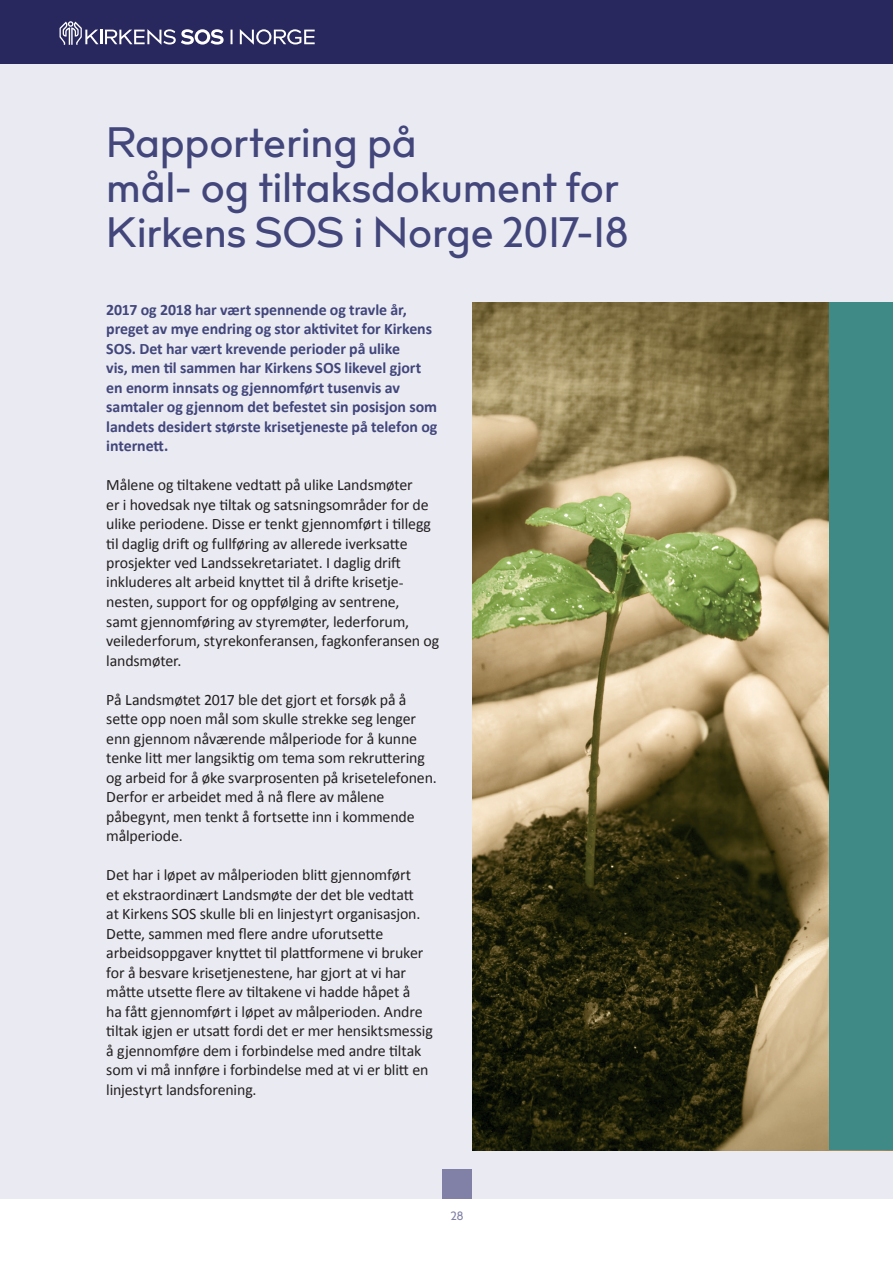
<style>
.page{position:relative;width:893px;height:1263px;background:#fff}
.page>*{position:absolute;margin:0;border:0;box-sizing:border-box;transform-origin:0 0}
.t1{font:500 42px/45px "billcorporatemedium";letter-spacing:-.005em;color:#42467b}
.t2{font:15.9px/19.5px "Calibri";letter-spacing:-.01em;color:#231f20}
.t3{font:700 15.9px/19.5px "Calibri";letter-spacing:-.005em;color:#42467b}
.t4{font:500 12px "billcorporatemedium";color:#8181a8}
</style>
<div class="page">
<div style="left:0;top:64px;width:893px;height:1135px;background:#eaebf2"></div>
<img style="left:472px;top:303px;width:357px;height:847px">
<div style="left:829px;top:303px;width:64px;height:847px;background:#3f8a86"></div>
<div style="left:0;top:0;width:893px;height:64px;background:#28275e"></div>
<svg style="left:60px;top:21px;width:164px;height:24px"></svg>
<svg style="left:231px;top:29px;width:84px;height:16px"></svg>
<div style="left:442px;top:1169px;width:30px;height:30px;background:#8181a8"></div>
<h1 class="t1" style="left:106px;top:122px;width:524px">Rapportering på<br>mål- og tiltaksdokument for<br>Kirkens SOS i Norge 2017-18</h1>
<p class="t3" style="left:106px;top:299px;width:333px">2017 og 2018 har vært spennende og travle år, preget av mye endring og stor aktivitet for Kirkens SOS. Det har vært krevende perioder på ulike<br>vis, men til sammen har Kirkens SOS likevel gjort en enorm innsats og gjennomført tusenvis av samtaler og gjennom det befestet sin posisjon som landets desidert største krisetjeneste på telefon og internett.</p>
<p class="t2" style="left:106px;top:474px;width:334px">Målene og tiltakene vedtatt på ulike Landsmøter<br>er i hovedsak nye tiltak og satsningsområder for de ulike periodene. Disse er tenkt gjennomført i tillegg til daglig drift og fullføring av allerede iverksatte prosjekter ved Landssekretariatet. I daglig drift inkluderes alt arbeid knyttet til å drifte krisetje&shy;nesten, support for og oppfølging av sentrene,<br>samt gjennomføring av styremøter, lederforum, veilederforum, styrekonferansen, fagkonferansen og landsmøter.</p>
<p class="t2" style="left:106px;top:689px;width:332px">På Landsmøtet 2017 ble det gjort et forsøk på å sette opp noen mål som skulle strekke seg lenger enn gjennom nåværende målperiode for å kunne tenke litt mer langsiktig om tema som rekruttering og arbeid for å øke svarprosenten på krisetelefonen.<br>Derfor er arbeidet med å nå flere av målene påbegynt, men tenkt å fortsette inn i kommende målperiode.</p>
<p class="t2" style="left:106px;top:864px;width:328px">Det har i løpet av målperioden blitt gjennomført<br>et ekstraordinært Landsmøte der det ble vedtatt<br>at Kirkens SOS skulle bli en linjestyrt organisasjon.<br>Dette, sammen med flere andre uforutsette arbeidsoppgaver knyttet til plattformene vi bruker for å besvare krisetjenestene, har gjort at vi har måtte utsette flere av tiltakene vi hadde håpet å<br>ha fått gjennomført i løpet av målperioden. Andre tiltak igjen er utsatt fordi det er mer hensiktsmessig å gjennomføre dem i forbindelse med andre tiltak som vi må innføre i forbindelse med at vi er blitt en linjestyrt landsforening.</p>
<p class="t4" style="left:451px;top:1208px;width:14px">28</p>
</div>
